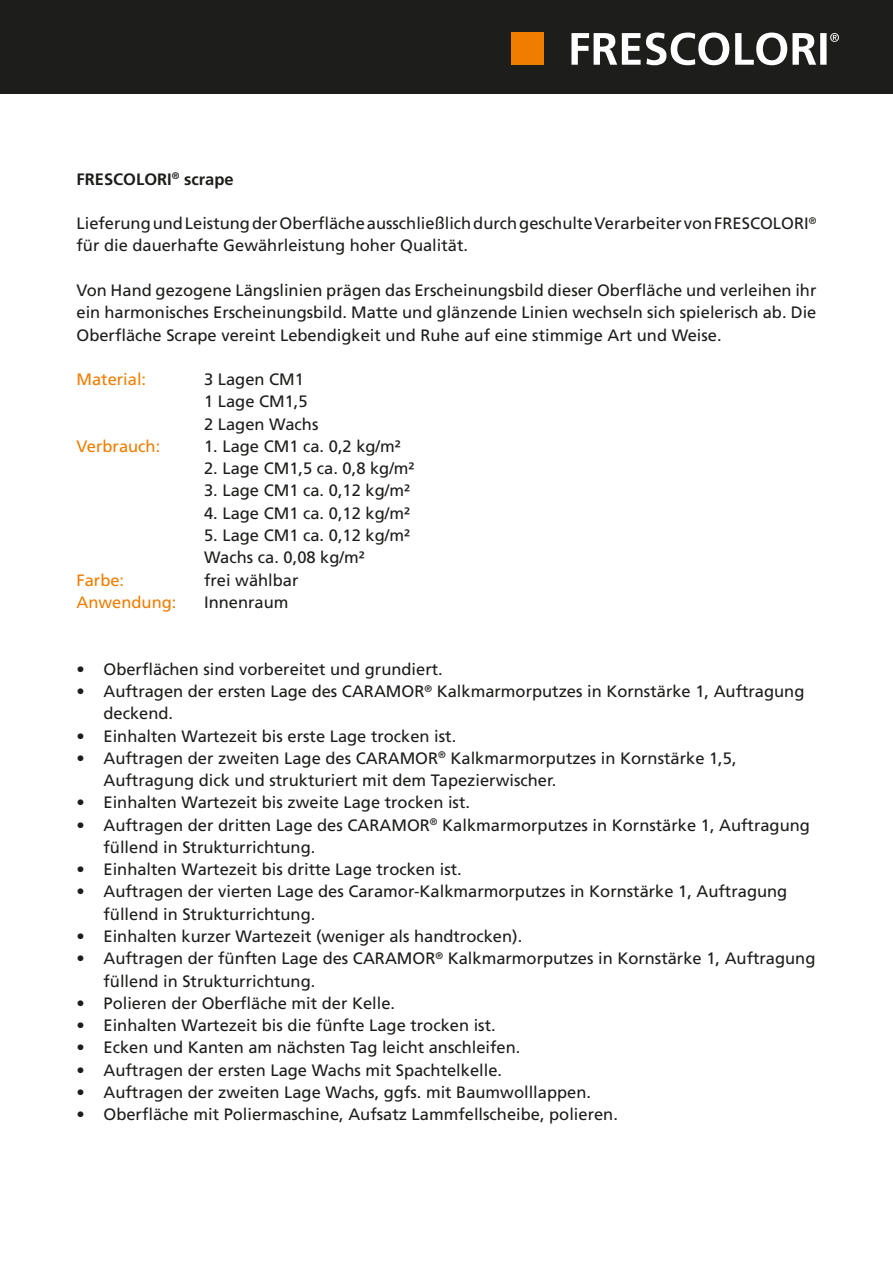
<style>
.page{position:relative;width:893px;height:1263px;background:#fff}
.page>*{position:absolute;margin:0;border:0;box-sizing:border-box;transform-origin:0 0}
.t1{font:16.5px/22.4px "Frutiger LT Std";color:#1d1d1b}
.t2{font:16.5px "Frutiger LT Std";color:#ef7d00}
.t3{font:700 16.5px "Frutiger LT Std";color:#1d1d1b}
</style>
<div class="page">
<div style="left:0;top:0;width:893px;height:94px;background:#1d1d1b"></div>
<div style="left:511px;top:33px;width:33px;height:32px;background:#ef7d00"></div>
<svg style="left:571px;top:33px;width:268px;height:32px"></svg>
<p class="t3" style="left:77px;top:169px;width:159px">FRESCOLORI<sup>®</sup> scrape</p>
<p class="t1" style="left:77px;top:212px;width:741px">Lieferung und Leistung der Oberfläche ausschließlich durch geschulte Verarbeiter von FRESCOLORI<sup>® </sup>für die dauerhafte Gewährleistung hoher Qualität.</p>
<p class="t1" style="left:77px;top:279px;width:741px;text-align:justify">Von Hand gezogene Längslinien prägen das Erscheinungsbild dieser Oberfläche und verleihen ihr ein harmonisches Erscheinungsbild. Matte und glänzende Linien wechseln sich spielerisch ab. Die Oberfläche Scrape vereint Lebendigkeit und Ruhe auf eine stimmige Art und Weise.</p>
<p class="t2" style="left:77px;top:370px;width:71px">Material:</p>
<p class="t1" style="left:204px;top:368px;width:116px">3 Lagen CM1<br>1 Lage CM1,5<br>2 Lagen Wachs</p>
<p class="t2" style="left:77px;top:436px;width:85px">Verbrauch:</p>
<p class="t1" style="left:204px;top:435px;width:198px">1. Lage CM1 ca. 0,2 kg/m²</p>
<p class="t1" style="left:204px;top:457px;width:212px">2. Lage CM1,5 ca. 0,8 kg/m²</p>
<p class="t1" style="left:204px;top:480px;width:207px">3. Lage CM1 ca. 0,12 kg/m²</p>
<p class="t1" style="left:204px;top:502px;width:207px">4. Lage CM1 ca. 0,12 kg/m²</p>
<p class="t1" style="left:204px;top:524px;width:207px">5. Lage CM1 ca. 0,12 kg/m²<br>Wachs ca. 0,08 kg/m²</p>
<p class="t2" style="left:77px;top:570px;width:49px">Farbe:</p>
<p class="t1" style="left:204px;top:569px;width:96px">frei wählbar</p>
<p class="t2" style="left:77px;top:592px;width:101px">Anwendung:</p>
<p class="t1" style="left:204px;top:591px;width:86px">Innenraum</p>
<p class="t1" style="left:77px;top:658px;width:368px">• Oberflächen sind vorbereitet und grundiert.</p>
<p class="t1" style="left:104px;top:680px;width:702px;text-indent:-27px">• Auftragen der ersten Lage des CARAMOR<sup>®</sup> Kalkmarmorputzes in Kornstärke 1, Auftragung deckend.</p>
<p class="t1" style="left:77px;top:725px;width:381px">• Einhalten Wartezeit bis erste Lage trocken ist.</p>
<p class="t1" style="left:104px;top:747px;width:635px;text-indent:-27px">• Auftragen der zweiten Lage des CARAMOR<sup>®</sup> Kalkmarmorputzes in Kornstärke 1,5,<br>Auftragung dick und strukturiert mit dem Tapezierwischer.</p>
<p class="t1" style="left:77px;top:791px;width:395px">• Einhalten Wartezeit bis zweite Lage trocken ist.</p>
<p class="t1" style="left:104px;top:814px;width:708px;text-indent:-27px">• Auftragen der dritten Lage des CARAMOR<sup>®</sup> Kalkmarmorputzes in Kornstärke 1, Auftragung füllend in Strukturrichtung.</p>
<p class="t1" style="left:77px;top:858px;width:387px">• Einhalten Wartezeit bis dritte Lage trocken ist.</p>
<p class="t1" style="left:104px;top:881px;width:685px;text-indent:-27px">• Auftragen der vierten Lage des Caramor-Kalkmarmorputzes in Kornstärke 1, Auftragung füllend in Strukturrichtung.</p>
<p class="t1" style="left:77px;top:925px;width:447px">• Einhalten kurzer Wartezeit (weniger als handtrocken).</p>
<p class="t1" style="left:104px;top:947px;width:713px;text-indent:-27px">• Auftragen der fünften Lage des CARAMOR<sup>®</sup> Kalkmarmorputzes in Kornstärke 1, Auftragung füllend in Strukturrichtung.</p>
<p class="t1" style="left:77px;top:992px;width:320px">• Polieren der Oberfläche mit der Kelle.</p>
<p class="t1" style="left:77px;top:1014px;width:421px">• Einhalten Wartezeit bis die fünfte Lage trocken ist.</p>
<p class="t1" style="left:77px;top:1036px;width:445px">• Ecken und Kanten am nächsten Tag leicht anschleifen.</p>
<p class="t1" style="left:77px;top:1059px;width:427px">• Auftragen der ersten Lage Wachs mit Spachtelkelle.</p>
<p class="t1" style="left:77px;top:1081px;width:516px">• Auftragen der zweiten Lage Wachs, ggfs. mit Baumwolllappen.</p>
<p class="t1" style="left:77px;top:1103px;width:543px">• Oberfläche mit Poliermaschine, Aufsatz Lammfellscheibe, polieren.</p>
</div>
